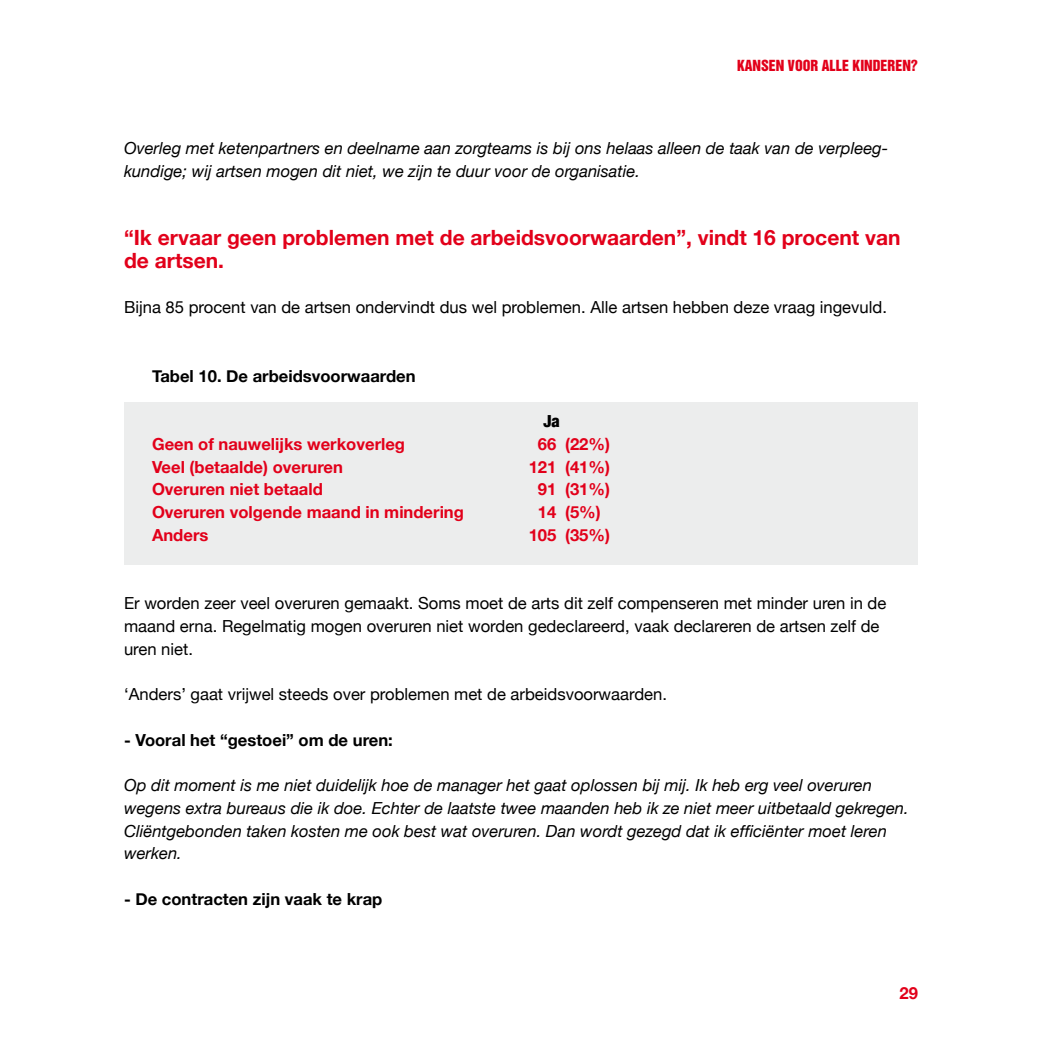
<style>
.page{position:relative;width:1042px;height:1042px;background:#fff}
.page>*{position:absolute;margin:0;border:0;box-sizing:border-box;transform-origin:0 0}
.t1{font:700 21px/22.8px "Helvetica Neue";color:#e2001a}
.t2{font:italic 16.62px/22.8px "Helvetica Neue";color:#000}
.t3{font:16.62px/22.8px "Helvetica Neue";color:#000}
.t4{font:700 16.62px "Helvetica Neue";color:#e2001a}
.t5{font:700 16.62px "Helvetica Neue";color:#000}
.t6{font:900 condensed 16.62px "Helvetica Neue";color:#000}
.t7{font:14px "Helvetica Inserat";color:#e2001a}
</style>
<div class="page">
<div style="left:124px;top:402px;width:794px;height:163px;background:#eceded"></div>
<p class="t7" style="left:737px;top:57px;width:182px">KANSEN VOOR ALLE KINDEREN?</p>
<p class="t2" style="left:124px;top:136px;width:764px">Overleg met ketenpartners en deelname aan zorgteams is bij ons helaas alleen de taak van de verpleeg&shy;kundige; wij artsen mogen dit niet, we zijn te duur voor de organisatie.</p>
<p class="t1" style="left:124px;top:226px;width:778px">“Ik ervaar geen problemen met de arbeidsvoorwaarden”, vindt 16 procent van de artsen.</p>
<p class="t3" style="left:124px;top:296px;width:764px">Bijna 85 procent van de artsen ondervindt dus wel problemen. Alle artsen hebben deze vraag ingevuld.</p>
<p class="t5" style="left:152px;top:365px;width:265px">Tabel 10. De arbeidsvoorwaarden</p>
<p class="t6" style="left:543px;top:411px;width:18px">Ja</p>
<p class="t4" style="left:152px;top:434px;width:255px">Geen of nauwelijks werkoverleg</p>
<p class="t4" style="left:538px;top:434px;width:74px">66 (22%)</p>
<p class="t4" style="left:152px;top:456px;width:192px">Veel (betaalde) overuren</p>
<p class="t4" style="left:529px;top:456px;width:83px">121 (41%)</p>
<p class="t4" style="left:152px;top:479px;width:172px">Overuren niet betaald</p>
<p class="t4" style="left:538px;top:479px;width:74px">91 (31%)</p>
<p class="t4" style="left:152px;top:502px;width:313px">Overuren volgende maand in mindering</p>
<p class="t4" style="left:538px;top:502px;width:64px">14 (5%)</p>
<p class="t4" style="left:152px;top:524px;width:58px">Anders</p>
<p class="t4" style="left:529px;top:524px;width:83px">105 (35%)</p>
<p class="t3" style="left:124px;top:591px;width:764px">Er worden zeer veel overuren gemaakt. Soms moet de arts dit zelf compenseren met minder uren in de maand erna. Regelmatig mogen overuren niet worden gedeclareerd, vaak declareren de artsen zelf de uren niet.</p>
<p class="t3" style="left:124px;top:682px;width:544px">‘Anders’ gaat vrijwel steeds over problemen met de arbeidsvoorwaarden.</p>
<p class="t5" style="left:124px;top:729px;width:270px">- Vooral het “gestoei” om de uren:</p>
<p class="t2" style="left:124px;top:773px;width:786px">Op dit moment is me niet duidelijk hoe de manager het gaat oplossen bij mij. Ik heb erg veel overuren wegens extra bureaus die ik doe. Echter de laatste twee maanden heb ik ze niet meer uitbetaald gekregen.<br>Cliëntgebonden taken kosten me ook best wat overuren. Dan wordt gezegd dat ik efficiënter moet leren werken.</p>
<p class="t5" style="left:124px;top:888px;width:260px">- De contracten zijn vaak te krap</p>
<p class="t4" style="left:899px;top:982px;width:20px">29</p>
</div>
